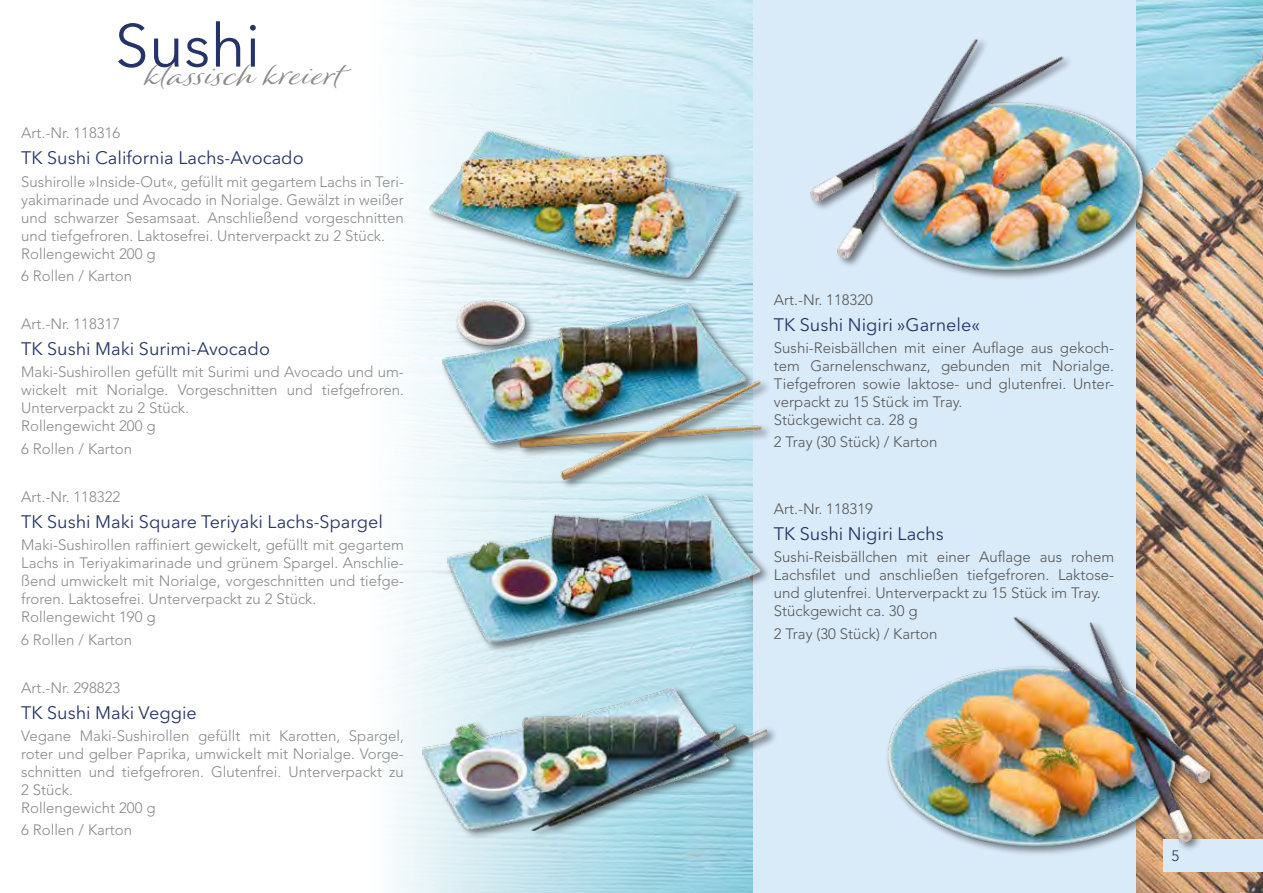
<style>
.page{position:relative;width:1263px;height:893px;background:#fff}
.page>*{position:absolute;margin:0;border:0;box-sizing:border-box;transform-origin:0 0}
.t1{font:60px "Avenir Next LT Pro";color:#253368}
.t2{font:27px "Winsome";color:#8a8989;scale:1.1 1}
.t3{font:18px "Avenir Next LT Pro";color:#253368}
.t4{font:300 15px/18px "Avenir LT Std";color:#8a8989}
.t5{font:300 15px/18px "Avenir LT Std";color:#575756}
.t6{font:300 15px "Avenir LT Std";color:#253368}
</style>
<div class="page">
<img style="left:395px;top:0;width:868px;height:893px">
<div style="left:753px;top:0;width:382px;height:893px;background:#d9eaf9"></div>
<img style="left:810px;top:0;width:352px;height:325px">
<div style="left:441px;top:297px;width:331px;height:193px;background:#000;opacity:.5"></div>
<img style="left:442px;top:300px;width:321px;height:180px">
<div style="left:446px;top:491px;width:325px;height:162px;background:#000;opacity:.5"></div>
<img style="left:447px;top:493px;width:314px;height:149px">
<div style="left:426px;top:128px;width:320px;height:160px;background:#000;opacity:.5"></div>
<img style="left:429px;top:131px;width:306px;height:146px">
<div style="left:421px;top:685px;width:357px;height:155px;background:#000;opacity:.5"></div>
<img style="left:422px;top:687px;width:345px;height:143px">
<div style="left:1163px;top:839px;width:100px;height:33px;background:#d9eaf9"></div>
<div style="left:885px;top:614px;width:335px;height:243px;background:#000;opacity:.5"></div>
<img style="left:887px;top:617px;width:323px;height:230px">
<h1 class="t1" style="left:115px;top:10px;width:147px">Sushi</h1>
<h2 class="t2" style="left:147px;top:59px;width:190px">klassisch kreiert</h2>
<p class="t4" style="left:21px;top:124px;width:101px">Art.-Nr. 118316</p>
<p class="t3" style="left:21px;top:147px;width:284px">TK Sushi California Lachs-Avocado</p>
<p class="t4" style="left:21px;top:172px;width:384px">Sushirolle »Inside-Out«, gefüllt mit gegartem Lachs in Teri&shy;yakimarinade und Avocado in Norialge. Gewälzt in weißer und schwarzer Sesamsaat. Anschließend vorgeschnitten und tiefgefroren. Laktosefrei. Unterverpackt zu 2 Stück.<br>Rollengewicht 200 g</p>
<p class="t4" style="left:21px;top:267px;width:112px">6 Rollen / Karton</p>
<p class="t4" style="left:21px;top:315px;width:101px">Art.-Nr. 118317</p>
<p class="t3" style="left:21px;top:338px;width:250px">TK Sushi Maki Surimi-Avocado</p>
<p class="t4" style="left:21px;top:363px;width:384px">Maki-Sushirollen gefüllt mit Surimi und Avocado und um&shy;wickelt mit Norialge. Vorgeschnitten und tiefgefroren.<br>Unterverpackt zu 2 Stück.<br>Rollengewicht 200 g</p>
<p class="t4" style="left:21px;top:440px;width:112px">6 Rollen / Karton</p>
<p class="t4" style="left:21px;top:488px;width:101px">Art.-Nr. 118322</p>
<p class="t3" style="left:21px;top:511px;width:363px">TK Sushi Maki Square Teriyaki Lachs-Spargel</p>
<p class="t4" style="left:21px;top:536px;width:384px">Maki-Sushirollen raffiniert gewickelt, gefüllt mit gegartem Lachs in Teriyakimarinade und grünem Spargel. Anschlie&shy;ßend umwickelt mit Norialge, vorgeschnitten und tiefge&shy;froren. Laktosefrei. Unterverpackt zu 2 Stück.<br>Rollengewicht 190 g</p>
<p class="t4" style="left:21px;top:630px;width:112px">6 Rollen / Karton</p>
<p class="t4" style="left:21px;top:679px;width:101px">Art.-Nr. 298823</p>
<p class="t3" style="left:21px;top:702px;width:177px">TK Sushi Maki Veggie</p>
<p class="t4" style="left:21px;top:727px;width:384px">Vegane Maki-Sushirollen gefüllt mit Karotten, Spargel, roter und gelber Paprika, umwickelt mit Norialge. Vorge&shy;schnitten und tiefgefroren. Glutenfrei. Unterverpackt zu 2 Stück.<br>Rollengewicht 200 g</p>
<p class="t4" style="left:21px;top:821px;width:112px">6 Rollen / Karton</p>
<p class="t5" style="left:774px;top:291px;width:101px">Art.-Nr. 118320</p>
<p class="t3" style="left:774px;top:314px;width:208px">TK Sushi Nigiri »Garnele«</p>
<p class="t5" style="left:774px;top:339px;width:342px">Sushi-Reisbällchen mit einer Auflage aus gekoch&shy;tem Garnelenschwanz, gebunden mit Norialge.<br>Tiefgefroren sowie laktose- und glutenfrei. Unter&shy;verpackt zu 15 Stück im Tray.<br>Stückgewicht ca. 28 g</p>
<p class="t5" style="left:774px;top:433px;width:165px">2 Tray (30 Stück) / Karton</p>
<p class="t5" style="left:774px;top:500px;width:101px">Art.-Nr. 118319</p>
<p class="t3" style="left:774px;top:523px;width:171px">TK Sushi Nigiri Lachs</p>
<p class="t5" style="left:774px;top:548px;width:342px">Sushi-Reisbällchen mit einer Auflage aus rohem Lachsfilet und anschließen tiefgefroren. Laktose&shy;und glutenfrei. Unterverpackt zu 15 Stück im Tray.<br>Stückgewicht ca. 30 g</p>
<p class="t5" style="left:774px;top:624px;width:165px">2 Tray (30 Stück) / Karton</p>
<p class="t6" style="left:1171px;top:847px;width:9px">5</p>
</div>
